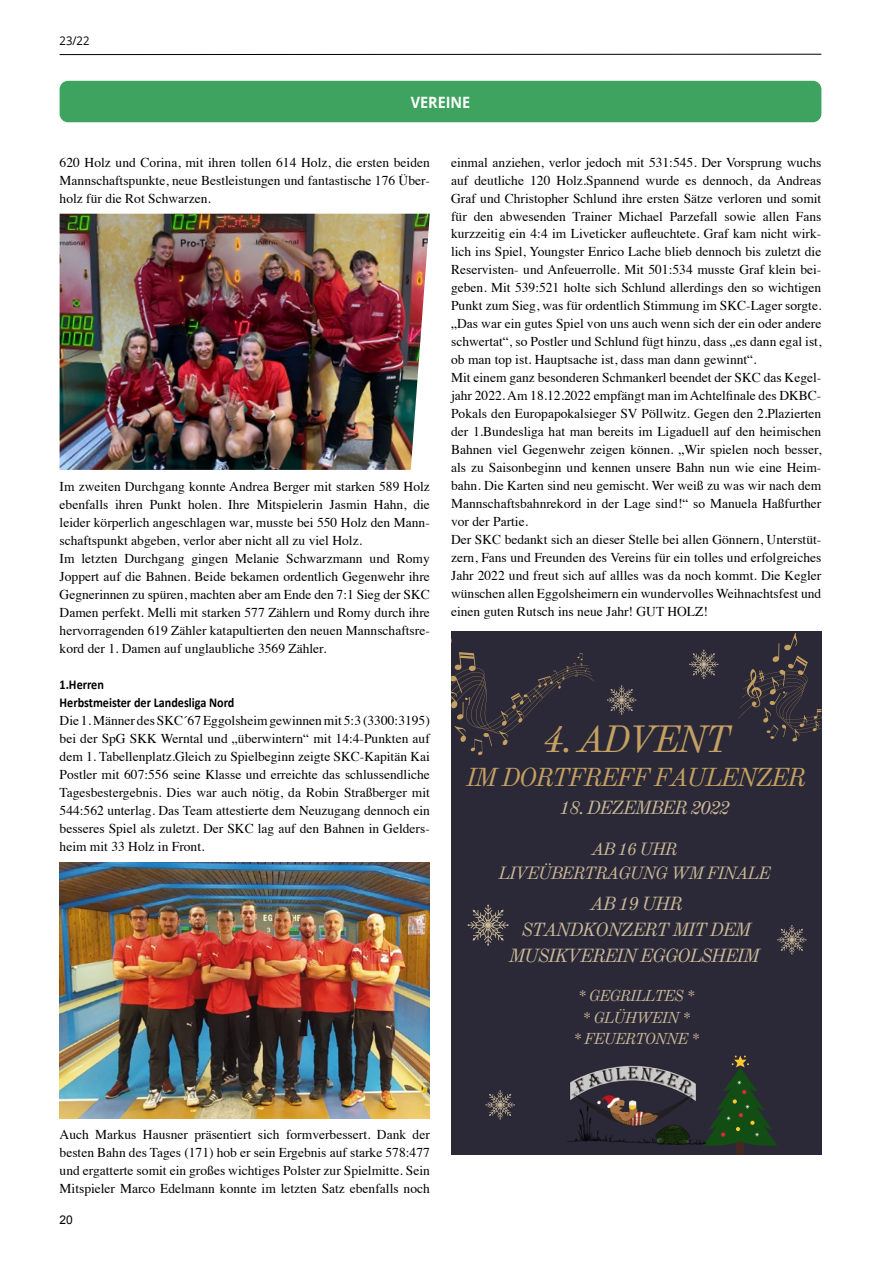
<style>
.page{position:relative;width:881px;height:1263px;background:#fff}
.page>*{position:absolute;margin:0;border:0;box-sizing:border-box;transform-origin:0 0}
.t1{font:italic 37.35px "Old Standard";letter-spacing:-.065em;color:#c4a062}
.t2{font:italic 25.5px "Old Standard";letter-spacing:-.065em;color:#c4a062}
.t3{font:italic 18.6px/26.1px "Old Standard";letter-spacing:-.065em;color:#cbb999;text-align:center}
.t4{font:italic 17.4px/24.3px "Old Standard";letter-spacing:-.065em;color:#cbb999;text-align:center}
.t5{font:italic 15.6px/21.5px "Old Standard";letter-spacing:-.065em;color:#cbb999;text-align:center}
.t6{font:700 15.6px "Open Sans";color:#fff;scale:.92 1}
.t7{font:13.5px/18px "Times";color:#000;text-align:justify}
.t8{font:700 13.5px/18px "Calibri";color:#000;scale:.9 1}
.t9{font:12px "Open Sans";color:#000;scale:.94 1}
.t10{font:12px "Arial";color:#000}
</style>
<div class="page">
<hr style="left:60px;top:54px;width:761px;height:1px;background:#000">
<div style="left:60px;top:81px;width:761px;height:41px;background:#3da35f;border-radius:9px"></div>
<img style="left:60px;top:214px;width:369px;height:256px">
<img style="left:60px;top:862px;width:369px;height:256px">
<div style="left:451px;top:631px;width:370px;height:524px;background:#2b2937"></div>
<svg style="left:738px;top:633px;width:83px;height:108px"></svg>
<svg style="left:451px;top:638px;width:143px;height:117px"></svg>
<svg style="left:467px;top:904px;width:41px;height:42px"></svg>
<svg style="left:485px;top:1090px;width:29px;height:29px"></svg>
<svg style="left:689px;top:650px;width:29px;height:29px"></svg>
<svg style="left:607px;top:685px;width:29px;height:30px"></svg>
<svg style="left:777px;top:925px;width:29px;height:29px"></svg>
<div style="left:736px;top:1135px;width:8px;height:20px;background:#43291f"></div>
<svg style="left:742px;top:1055px;width:35px;height:91px"></svg>
<img style="left:567px;top:1055px;width:175px;height:91px">
<p class="t9" style="left:60px;top:32px;width:33px">23/22</p>
<p class="t6" style="left:410px;top:91px;width:66px">VEREINE</p>
<p class="t7" style="left:60px;top:152px;width:371px">620 Holz und Corina, mit ihren tollen 614 Holz, die ersten beiden Mannschaftspunkte, neue Bestleistungen und fantastische 176 Über&shy;holz für die Rot Schwarzen.</p>
<p class="t7" style="left:60px;top:476px;width:371px;text-align:left">Im zweiten Durchgang konnte Andrea Berger mit starken 589 Holz ebenfalls ihren Punkt holen. Ihre Mitspielerin Jasmin Hahn, die leider körperlich angeschlagen war, musste bei 550 Holz den Mann&shy;schaftspunkt abgeben, verlor aber nicht all zu viel Holz.<br>Im letzten Durchgang gingen Melanie Schwarzmann und Romy Joppert auf die Bahnen. Beide bekamen ordentlich Gegenwehr ihre Gegnerinnen zu spüren, machten aber am Ende den 7:1 Sieg der SKC Damen perfekt. Melli mit starken 577 Zählern und Romy durch ihre hervorragenden 619 Zähler katapultierten den neuen Mannschaftsre&shy;kord der 1. Damen auf unglaubliche 3569 Zähler.</p>
<p class="t8" style="left:60px;top:675px;width:196px">1.Herren<br>Herbstmeister der Landesliga Nord</p>
<p class="t7" style="left:60px;top:710px;width:371px">Die 1. Männer des SKC´67 Eggolsheim gewinnen mit 5:3 (3300:3195) bei der SpG SKK Werntal und „überwintern“ mit 14:4-Punkten auf dem 1. Tabellenplatz.Gleich zu Spielbeginn zeigte SKC-Kapitän Kai Postler mit 607:556 seine Klasse und erreichte das schlussendliche Tagesbestergebnis. Dies war auch nötig, da Robin Straßberger mit 544:562 unterlag. Das Team attestierte dem Neuzugang dennoch ein besseres Spiel als zuletzt. Der SKC lag auf den Bahnen in Gelders&shy;heim mit 33 Holz in Front.</p>
<p class="t7" style="left:451px;top:152px;width:371px;text-align:left">einmal anziehen, verlor jedoch mit 531:545. Der Vorsprung wuchs auf deutliche 120 Holz.Spannend wurde es dennoch, da Andreas Graf und Christopher Schlund ihre ersten Sätze verloren und somit für den abwesenden Trainer Michael Parzefall sowie allen Fans kurzzeitig ein 4:4 im Liveticker aufleuchtete. Graf kam nicht wirk&shy;lich ins Spiel, Youngster Enrico Lache blieb dennoch bis zuletzt die Reservisten- und Anfeuerrolle. Mit 501:534 musste Graf klein bei&shy;geben. Mit 539:521 holte sich Schlund allerdings den so wichtigen Punkt zum Sieg, was für ordentlich Stimmung im SKC-Lager sorgte. „Das war ein gutes Spiel von uns auch wenn sich der ein oder andere schwertat“, so Postler und Schlund fügt hinzu, dass „es dann egal ist, ob man top ist. Hauptsache ist, dass man dann gewinnt“.<br>Mit einem ganz besonderen Schmankerl beendet der SKC das Kegel&shy;jahr 2022. Am 18.12.2022 empfängt man im Achtelfinale des DKBC-Pokals den Europapokalsieger SV Pöllwitz. Gegen den 2.Plazierten der 1.Bundesliga hat man bereits im Ligaduell auf den heimischen Bahnen viel Gegenwehr zeigen können. „Wir spielen noch besser, als zu Saisonbeginn und kennen unsere Bahn nun wie eine Heim&shy;bahn. Die Karten sind neu gemischt. Wer weiß zu was wir nach dem Mannschaftsbahnrekord in der Lage sind!“ so Manuela Haßfurther vor der Partie.<br>Der SKC bedankt sich an dieser Stelle bei allen Gönnern, Unterstüt&shy;zern, Fans und Freunden des Vereins für ein tolles und erfolgreiches Jahr 2022 und freut sich auf allles was da noch kommt. Die Kegler wünschen allen Eggolsheimern ein wundervolles Weihnachtsfest und einen guten Rutsch ins neue Jahr! GUT HOLZ!</p>
<h1 class="t1" style="left:542px;top:716px;width:190px">4. ADVENT</h1>
<h2 class="t2" style="left:466px;top:762px;width:341px">IM DORTFREFF FAULENZER</h2>
<h3 class="t3" style="left:559px;top:794px;width:172px">18. DEZEMBER 2022</h3>
<p class="t4" style="left:498px;top:837px;width:273px">AB 16 UHR<br>LIVEÜBERTRAGUNG WM FINALE</p>
<h3 class="t3" style="left:508px;top:891px;width:252px">AB 19 UHR<br>STANDKONZERT MIT DEM<br>MUSIKVEREIN EGGOLSHEIM</h3>
<p class="t5" style="left:572px;top:985px;width:128px">* GEGRILLTES * * GLÜHWEIN *<br>* FEUERTONNE *</p>
<p class="t7" style="left:60px;top:1124px;width:371px">Auch Markus Hausner präsentiert sich formverbessert. Dank der besten Bahn des Tages (171) hob er sein Ergebnis auf starke 578:477 und ergatterte somit ein großes wichtiges Polster zur Spielmitte. Sein Mitspieler Marco Edelmann konnte im letzten Satz ebenfalls noch</p>
<p class="t10" style="left:60px;top:1212px;width:15px">20</p>
</div>
